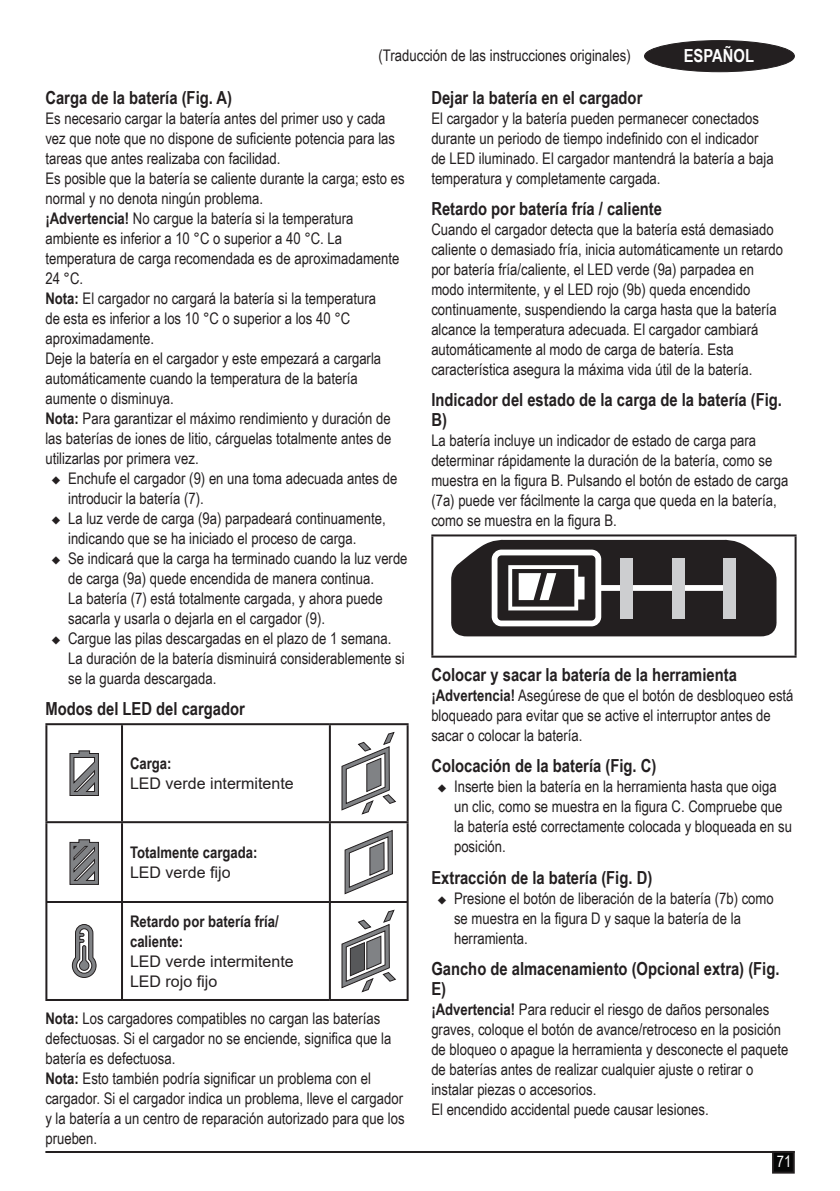
<style>
.page{position:relative;width:840px;height:1191px;background:#fff}
.page>*{position:absolute;margin:0;border:0;box-sizing:border-box;transform-origin:0 0}
.body{font:700 18px/20px "Arial Narrow";color:#231f20}
.t1{font:700 18px "Arial Narrow";color:#fff}
.body-2{font:16px/20px "Arial Narrow";color:#231f20}
.bullet1{font:16px/20px "Arial Narrow";color:#231f20}
.Table{font:16px/20px "Arial Narrow";color:#231f20}
.body-3{font:16px "Arial";color:#231f20}
.body-4{font:700 16px/20px "Arial Narrow";color:#231f20}
.t2{font:16px "Arial Narrow";color:#fff}
.s1{font-weight:700}
</style>
<div class="page">
<hr style="left:45px;top:1151px;width:749px;height:2px;background:#231f20">
<div style="left:772px;top:1152px;width:21px;height:20px;background:#060606"></div>
<div style="left:771px;top:1151px;width:23px;height:22px;border:2px solid #231f20"></div>
<div style="left:644px;top:41px;width:150px;height:31px;background:#231f20;border-radius:50%"></div>
<div style="left:644px;top:40px;width:150px;height:32px;border:1px solid #231f20;border-radius:50%"></div>
<hr style="left:45px;top:723px;width:77px;height:2px;background:#231f20">
<hr style="left:45px;top:725px;width:2px;height:96px;background:#231f20">
<hr style="left:122px;top:723px;width:208px;height:2px;background:#231f20">
<hr style="left:121px;top:725px;width:2px;height:96px;background:#231f20">
<hr style="left:330px;top:723px;width:78px;height:2px;background:#231f20">
<hr style="left:329px;top:725px;width:2px;height:96px;background:#231f20">
<hr style="left:406px;top:725px;width:2px;height:96px;background:#231f20">
<hr style="left:45px;top:821px;width:77px;height:2px;background:#231f20">
<hr style="left:45px;top:823px;width:2px;height:78px;background:#231f20">
<hr style="left:122px;top:821px;width:208px;height:2px;background:#231f20">
<hr style="left:121px;top:823px;width:2px;height:78px;background:#231f20">
<hr style="left:330px;top:821px;width:78px;height:2px;background:#231f20">
<hr style="left:329px;top:823px;width:2px;height:78px;background:#231f20">
<hr style="left:406px;top:823px;width:2px;height:78px;background:#231f20">
<hr style="left:45px;top:901px;width:77px;height:2px;background:#231f20">
<hr style="left:45px;top:903px;width:2px;height:96px;background:#231f20">
<hr style="left:122px;top:901px;width:208px;height:2px;background:#231f20">
<hr style="left:121px;top:903px;width:2px;height:96px;background:#231f20">
<hr style="left:330px;top:901px;width:78px;height:2px;background:#231f20">
<hr style="left:329px;top:903px;width:2px;height:96px;background:#231f20">
<hr style="left:406px;top:903px;width:2px;height:96px;background:#231f20">
<hr style="left:45px;top:999px;width:77px;height:2px;background:#231f20">
<hr style="left:122px;top:999px;width:208px;height:2px;background:#231f20">
<hr style="left:330px;top:999px;width:78px;height:2px;background:#231f20">
<svg style="left:69px;top:750px;width:30px;height:46px"></svg>
<svg style="left:341px;top:732px;width:55px;height:82px"></svg>
<svg style="left:69px;top:839px;width:30px;height:46px"></svg>
<svg style="left:344px;top:830px;width:49px;height:64px"></svg>
<svg style="left:72px;top:924px;width:24px;height:54px"></svg>
<svg style="left:341px;top:909px;width:55px;height:83px"></svg>
<hr style="left:431px;top:534px;width:365px;height:2px;background:#231f20">
<hr style="left:431px;top:536px;width:2px;height:119px;background:#231f20">
<hr style="left:794px;top:536px;width:2px;height:119px;background:#231f20">
<hr style="left:431px;top:655px;width:365px;height:2px;background:#231f20">
<svg style="left:451px;top:540px;width:325px;height:96px"></svg>
<div style="left:619px;top:558px;width:13px;height:61px;background:#cdced0"></div>
<div style="left:671px;top:558px;width:13px;height:61px;background:#cdced0"></div>
<div style="left:722px;top:558px;width:13px;height:61px;background:#cdced0"></div>
<p class="body-2" style="left:378px;top:45px;width:253px">(Traducción de las instrucciones originales)</p>
<p class="t1" style="left:683px;top:42px;width:72px">ESPAÑOL</p>
<p class="body" style="left:45px;top:86px;width:188px">Carga de la batería (Fig. A)</p>
<p class="body-2" style="left:45px;top:107px;width:360px">Es necesario cargar la batería antes del primer uso y cada vez que note que no dispone de suficiente potencia para las tareas que antes realizaba con facilidad.<br>Es posible que la batería se caliente durante la carga; esto es normal y no denota ningún problema.</p>
<p class="Table" style="left:45px;top:207px;width:355px"><span class="s1">¡Advertencia!</span> No cargue la batería si la temperatura ambiente es inferior a 10 °C o superior a 40 °C. La temperatura de carga recomendada es de aproximadamente 24 °C.</p>
<p class="body-2" style="left:45px;top:287px;width:332px"><span class="s1">Nota:</span> El cargador no cargará la batería si la temperatura de esta es inferior a los 10 °C o superior a los 40 °C aproximadamente.</p>
<p class="body-2" style="left:45px;top:347px;width:337px">Deje la batería en el cargador y este empezará a cargarla automáticamente cuando la temperatura de la batería aumente o disminuya.</p>
<p class="bullet1" style="left:45px;top:407px;width:347px;text-align:justify"><span class="s1">Nota:</span> Para garantizar el máximo rendimiento y duración de las baterías de iones de litio, cárguelas totalmente antes de utilizarlas por primera vez.</p>
<p class="bullet1" style="left:68px;top:467px;width:330px;text-indent:-17px">◆ Enchufe el cargador (9) en una toma adecuada antes de introducir la batería (7).</p>
<p class="bullet1" style="left:68px;top:507px;width:319px;text-indent:-17px">◆ La luz verde de carga (9a) parpadeará continuamente, indicando que se ha iniciado el proceso de carga.</p>
<p class="bullet1" style="left:68px;top:547px;width:341px;text-indent:-17px">◆ Se indicará que la carga ha terminado cuando la luz verde de carga (9a) quede encendida de manera continua.<br>La batería (7) está totalmente cargada, y ahora puede sacarla y usarla o dejarla en el cargador (9).</p>
<p class="bullet1" style="left:68px;top:627px;width:338px;text-indent:-17px">◆ Cargue las pilas descargadas en el plazo de 1 semana.<br>La duración de la batería disminuirá considerablemente si se la guarda descargada.</p>
<p class="body" style="left:45px;top:698px;width:201px">Modos del LED del cargador</p>
<p class="body-4" style="left:130px;top:752px;width:43px">Carga:</p>
<p class="body-3" style="left:130px;top:772px;width:165px">LED verde intermitente</p>
<p class="body-4" style="left:130px;top:841px;width:129px">Totalmente cargada:</p>
<p class="body-3" style="left:130px;top:861px;width:102px">LED verde fijo</p>
<p class="body-4" style="left:130px;top:910px;width:150px">Retardo por batería fría/ caliente:</p>
<p class="body-3" style="left:130px;top:950px;width:165px">LED verde intermitente</p>
<p class="body-3" style="left:130px;top:970px;width:89px">LED rojo fijo</p>
<p class="body-2" style="left:45px;top:1008px;width:347px"><span class="s1">Nota:</span> Los cargadores compatibles no cargan las baterías defectuosas. Si el cargador no se enciende, significa que la batería es defectuosa.</p>
<p class="body-2" style="left:45px;top:1068px;width:360px"><span class="s1">Nota:</span> Esto también podría significar un problema con el cargador. Si el cargador indica un problema, lleve el cargador y la batería a un centro de reparación autorizado para que los prueben.</p>
<p class="body" style="left:431px;top:86px;width:212px">Dejar la batería en el cargador</p>
<p class="body-2" style="left:431px;top:107px;width:344px">El cargador y la batería pueden permanecer conectados durante un periodo de tiempo indefinido con el indicador de LED iluminado. El cargador mantendrá la batería a baja temperatura y completamente cargada.</p>
<p class="body" style="left:431px;top:198px;width:232px">Retardo por batería fría / caliente</p>
<p class="body-2" style="left:431px;top:219px;width:353px">Cuando el cargador detecta que la batería está demasiado caliente o demasiado fría, inicia automáticamente un retardo por batería fría/caliente, el LED verde (9a) parpadea en modo intermitente, y el LED rojo (9b) queda encendido continuamente, suspendiendo la carga hasta que la batería alcance la temperatura adecuada. El cargador cambiará automáticamente al modo de carga de batería. Esta característica asegura la máxima vida útil de la batería.</p>
<p class="body" style="left:431px;top:389px;width:352px">Indicador del estado de la carga de la batería (Fig.<br>B)</p>
<p class="body-2" style="left:431px;top:430px;width:358px">La batería incluye un indicador de estado de carga para determinar rápidamente la duración de la batería, como se muestra en la figura B. Pulsando el botón de estado de carga (7a) puede ver fácilmente la carga que queda en la batería, como se muestra en la figura B.</p>
<p class="body" style="left:431px;top:664px;width:307px">Colocar y sacar la batería de la herramienta</p>
<p class="body-2" style="left:431px;top:685px;width:363px"><span class="s1">¡Advertencia!</span> Asegúrese de que el botón de desbloqueo está bloqueado para evitar que se active el interruptor antes de sacar o colocar la batería.</p>
<p class="body" style="left:431px;top:755px;width:226px">Colocación de la batería (Fig. C)</p>
<p class="bullet1" style="left:454px;top:776px;width:339px;text-indent:-17px">◆ Inserte bien la batería en la herramienta hasta que oiga un clic, como se muestra en la figura C. Compruebe que la batería esté correctamente colocada y bloqueada en su posición.</p>
<p class="body" style="left:431px;top:866px;width:222px">Extracción de la batería (Fig. D)</p>
<p class="bullet1" style="left:454px;top:887px;width:321px;text-indent:-17px">◆ Presione el botón de liberación de la batería (7b) como se muestra en la figura D y saque la batería de la herramienta.</p>
<p class="body" style="left:431px;top:958px;width:349px">Gancho de almacenamiento (Opcional extra) (Fig.<br>E)</p>
<p class="body-2" style="left:431px;top:999px;width:358px"><span class="s1">¡Advertencia!</span> Para reducir el riesgo de daños personales graves, coloque el botón de avance/retroceso en la posición de bloqueo o apague la herramienta y desconecte el paquete de baterías antes de realizar cualquier ajuste o retirar o instalar piezas o accesorios.</p>
<p class="body-2" style="left:431px;top:1099px;width:279px">El encendido accidental puede causar lesiones.</p>
<p class="t2" style="left:776px;top:1149px;width:16px">71</p>
</div>
